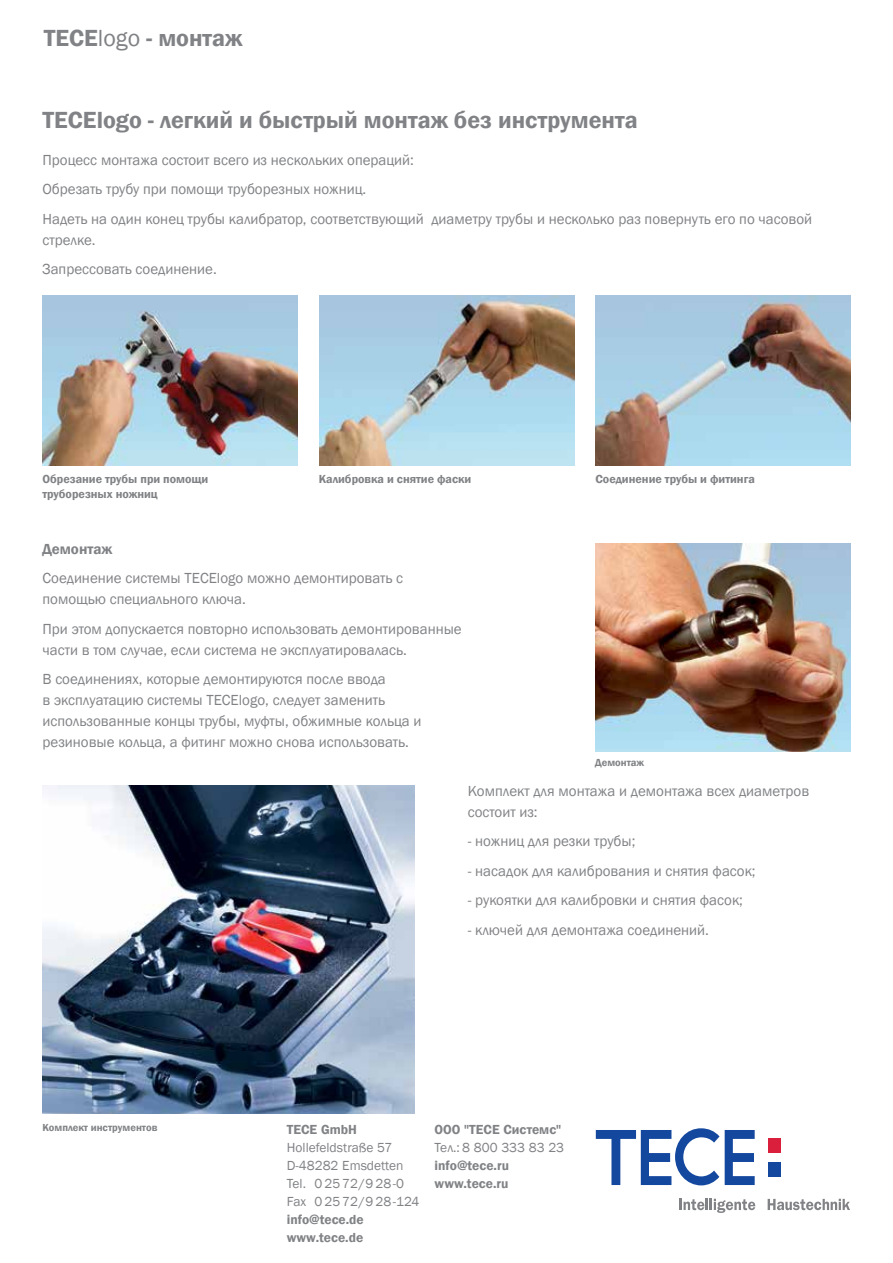
<style>
.page{position:relative;width:893px;height:1263px;background:#fff}
.page>*{position:absolute;margin:0;border:0;box-sizing:border-box;transform-origin:0 0}
.t1{font:600 24px "Franklin Gothic";color:#808285}
.t2{font:15px/21px "Franklin Gothic";color:#808285}
.t3{font:600 15px "Franklin Gothic";color:#808285}
.t4{font:13.5px/18px "Franklin Gothic";color:#808285}
.t5{font:600 13.5px/18px "Franklin Gothic";color:#808285}
.t6{font:600 12px/14.4px "Franklin Gothic";color:#808285}
.t7{font:600 10.5px "Franklin Gothic";color:#808285}
.s1{font-weight:400}
</style>
<div class="page">
<div style="left:768px;top:1139px;width:13px;height:14px;background:#da1f3d"></div>
<div style="left:768px;top:1162px;width:13px;height:14px;background:#14489f"></div>
<svg style="left:725px;top:1130px;width:30px;height:55px"></svg>
<svg style="left:596px;top:1128px;width:123px;height:57px"></svg>
<svg style="left:679px;top:1199px;width:76px;height:14px"></svg>
<svg style="left:768px;top:1199px;width:82px;height:11px"></svg>
<img style="left:595px;top:543px;width:256px;height:208px">
<img style="left:595px;top:296px;width:256px;height:170px">
<img style="left:43px;top:296px;width:255px;height:170px">
<img style="left:319px;top:296px;width:255px;height:170px">
<img style="left:43px;top:785px;width:372px;height:329px">
<h1 class="t1" style="left:44px;top:24px;width:200px">TECЕ<span class="s1">logo</span> - монтаж</h1>
<h1 class="t1" style="left:43px;top:105px;width:597px">TECElogo - легкий и быстрый монтаж без инструмента</h1>
<p class="t2" style="left:43px;top:145px;width:771px;line-height:29.5px">Процесс монтажа состоит всего из нескольких операций:<br>Обрезать трубу при помощи труборезных ножниц.<br>Надеть на один конец трубы калибратор, соответствующий диаметру трубы и несколько раз повернуть его по часовой</p>
<p class="t2" style="left:43px;top:225px;width:176px;line-height:29.5px">стрелке.<br>Запрессовать соединение.</p>
<p class="t6" style="left:43px;top:472px;width:167px">Обрезание трубы при помощи труборезных ножниц</p>
<p class="t6" style="left:319px;top:472px;width:154px">Калибровка и снятие фаски</p>
<p class="t6" style="left:595px;top:472px;width:161px">Соединение трубы и фитинга</p>
<p class="t3" style="left:43px;top:539px;width:71px">Демонтаж</p>
<p class="t2" style="left:43px;top:568px;width:362px">Соединение системы TECElogo можно демонтировать с помощью специального ключа.</p>
<p class="t2" style="left:43px;top:618px;width:421px">При этом допускается повторно использовать демонтированные части в том случае, если система не эксплуатировалась.</p>
<p class="t2" style="left:43px;top:669px;width:380px">В соединениях, которые демонтируются после ввода<br>в эксплуатацию системы TECElogo, следует заменить использованные концы трубы, муфты, обжимные кольца и резиновые кольца, а фитинг можно снова использовать.</p>
<p class="t7" style="left:43px;top:1120px;width:116px">Комплект инструментов</p>
<p class="t7" style="left:595px;top:756px;width:50px">Демонтаж</p>
<p class="t2" style="left:468px;top:781px;width:343px">Комплект для монтажа и демонтажа всех диаметров состоит из:</p>
<p class="t2" style="left:468px;top:831px;width:169px">- ножниц для резки трубы;</p>
<p class="t2" style="left:468px;top:861px;width:289px">- насадок для калибрования и снятия фасок;</p>
<p class="t2" style="left:468px;top:890px;width:277px">- рукоятки для калибровки и снятия фасок;</p>
<p class="t2" style="left:468px;top:920px;width:243px">- ключей для демонтажа соединений.</p>
<p class="t5" style="left:287px;top:1121px;width:72px">TECE GmbH</p>
<p class="t4" style="left:287px;top:1139px;width:134px">Hollefeldstraße 57<br>D-48282 Emsdetten<br>Tel. 0 25 72/9 28-0<br>Fax 0 25 72/9 28-124</p>
<p class="t5" style="left:287px;top:1211px;width:78px">info@tece.de www.tece.de</p>
<p class="t5" style="left:435px;top:1121px;width:128px">ООО "TECE Системс"</p>
<p class="t4" style="left:435px;top:1139px;width:131px">Тел.: 8 800 333 83 23</p>
<p class="t5" style="left:435px;top:1157px;width:76px">info@tece.ru www.tece.ru</p>
</div>
